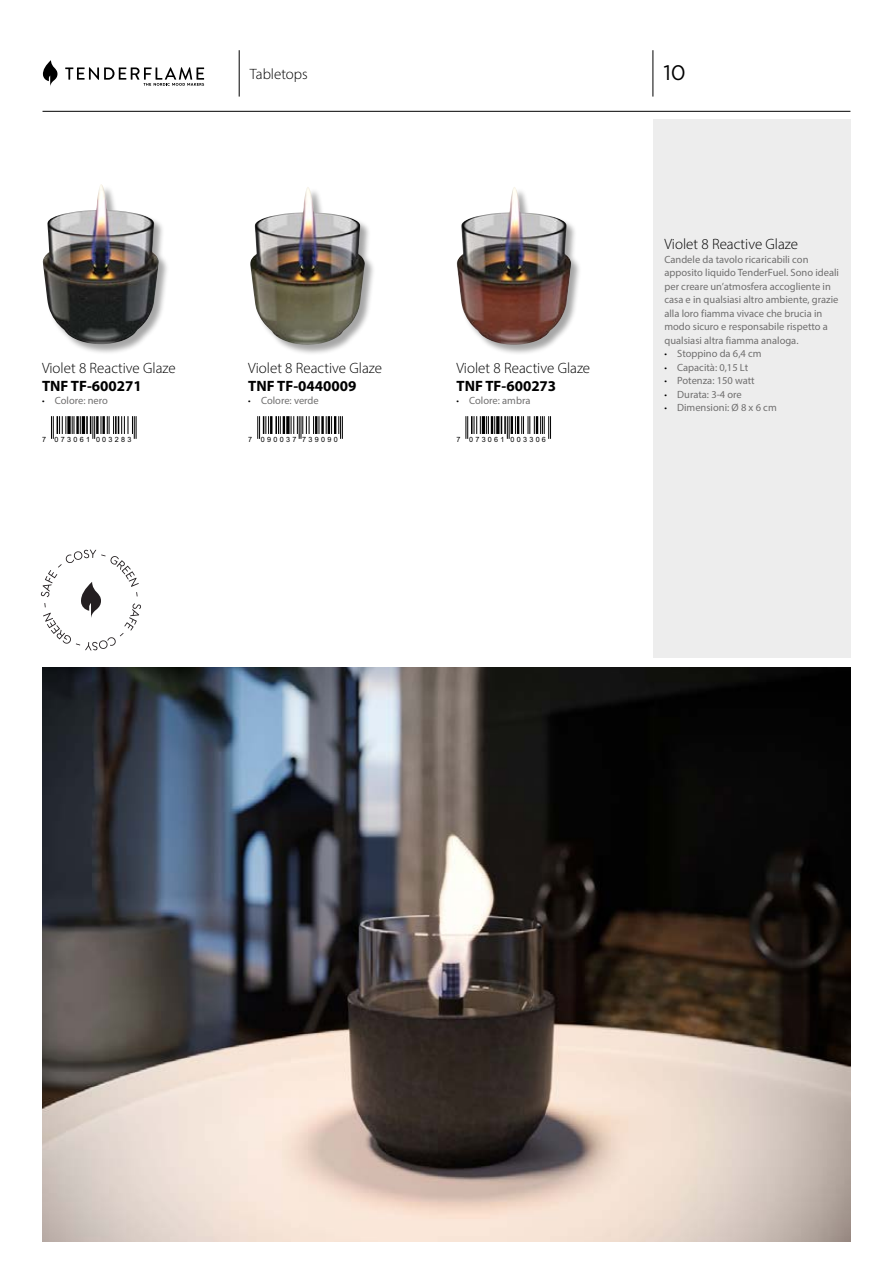
<style>
.page{position:relative;width:893px;height:1263px;background:#fff}
.page>*{position:absolute;margin:0;border:0;box-sizing:border-box;transform-origin:0 0}
.t1{font:21px "Gotham";color:#000}
.t2{font:300 15px "Myriad Pro";color:#000}
.t3{font:700 15px "Myriad Pro";color:#000}
.t4{font:10.5px/13.5px "Myriad Pro";color:#706f6f}
.t5{font:7.2px "Arial";letter-spacing:.32em;color:#000}
.s1{font-weight:300;font-stretch:condensed;color:#000}
</style>
<div class="page">
<hr style="left:43px;top:111px;width:807px;height:1px;background:#000">
<hr style="left:653px;top:50px;width:1px;height:47px;background:#000">
<svg style="left:43px;top:60px;width:14px;height:26px"></svg>
<svg style="left:65px;top:67px;width:139px;height:19px"></svg>
<hr style="left:239px;top:50px;width:1px;height:47px;background:#000">
<div style="left:653px;top:119px;width:197px;height:539px;background:#ededed"></div>
<svg style="left:51px;top:416px;width:44px;height:23px"></svg>
<hr style="left:96px;top:416px;width:3px;height:18px;background:#000">
<svg style="left:101px;top:416px;width:36px;height:23px"></svg>
<svg style="left:257px;top:416px;width:28px;height:23px"></svg>
<svg style="left:286px;top:416px;width:4px;height:18px"></svg>
<svg style="left:291px;top:416px;width:29px;height:23px"></svg>
<hr style="left:321px;top:416px;width:3px;height:18px;background:#000">
<svg style="left:326px;top:416px;width:17px;height:23px"></svg>
<svg style="left:466px;top:416px;width:29px;height:23px"></svg>
<hr style="left:496px;top:416px;width:3px;height:18px;background:#000">
<svg style="left:501px;top:416px;width:50px;height:23px"></svg>
<div style="left:43px;top:185px;width:127px;height:170px;background:#000;opacity:.35"></div>
<img style="left:43px;top:184px;width:116px;height:160px">
<div style="left:251px;top:187px;width:125px;height:169px;background:#000;opacity:.35"></div>
<img style="left:250px;top:187px;width:115px;height:158px">
<div style="left:457px;top:187px;width:125px;height:169px;background:#000;opacity:.35"></div>
<img style="left:456px;top:187px;width:115px;height:158px">
<img style="left:43px;top:668px;width:808px;height:574px">
<svg style="left:41px;top:550px;width:100px;height:100px"></svg>
<h2 class="t2" style="left:42px;top:359px;width:135px">Violet 8 Reactive Glaze</h2>
<h2 class="t3" style="left:42px;top:376px;width:101px">TNF TF-600271</h2>
<p class="t4" style="left:42px;top:394px;width:67px"><span class="s1">•</span> Colore: nero</p>
<h2 class="t2" style="left:250px;top:65px;width:59px">Tabletops</h2>
<h1 class="t1" style="left:663px;top:61px;width:24px">10</h1>
<h2 class="t2" style="left:248px;top:359px;width:135px">Violet 8 Reactive Glaze</h2>
<h2 class="t3" style="left:248px;top:376px;width:110px">TNF TF-0440009</h2>
<p class="t4" style="left:248px;top:394px;width:72px"><span class="s1">•</span> Colore: verde</p>
<h2 class="t2" style="left:456px;top:359px;width:135px">Violet 8 Reactive Glaze</h2>
<h2 class="t3" style="left:456px;top:376px;width:101px">TNF TF-600273</h2>
<p class="t4" style="left:456px;top:394px;width:75px"><span class="s1">•</span> Colore: ambra</p>
<h2 class="t2" style="left:664px;top:235px;width:135px">Violet 8 Reactive Glaze</h2>
<p class="t4" style="left:664px;top:252px;width:176px">Candele da tavolo ricaricabili con apposito liquido TenderFuel. Sono ideali per creare un’atmosfera accogliente in casa e in qualsiasi altro ambiente, grazie alla loro fiamma vivace che brucia in modo sicuro e responsabile rispetto a qualsiasi altra fiamma analoga.</p>
<p class="t4" style="left:664px;top:347px;width:99px"><span class="s1">•</span> Stoppino da 6,4 cm</p>
<p class="t4" style="left:664px;top:360px;width:85px"><span class="s1">•</span> Capacità: 0,15 Lt</p>
<p class="t4" style="left:664px;top:374px;width:92px"><span class="s1">•</span> Potenza: 150 watt</p>
<p class="t4" style="left:664px;top:387px;width:79px"><span class="s1">•</span> Durata: 3-4 ore</p>
<p class="t4" style="left:664px;top:401px;width:114px"><span class="s1">•</span> Dimensioni: Ø 8 x 6 cm</p>
<p class="t5" style="left:42px;top:434px;width:91px">7 073061 003283</p>
<p class="t5" style="left:248px;top:434px;width:91px">7 090037 739090</p>
<p class="t5" style="left:456px;top:434px;width:91px">7 073061 003306</p>
</div>
